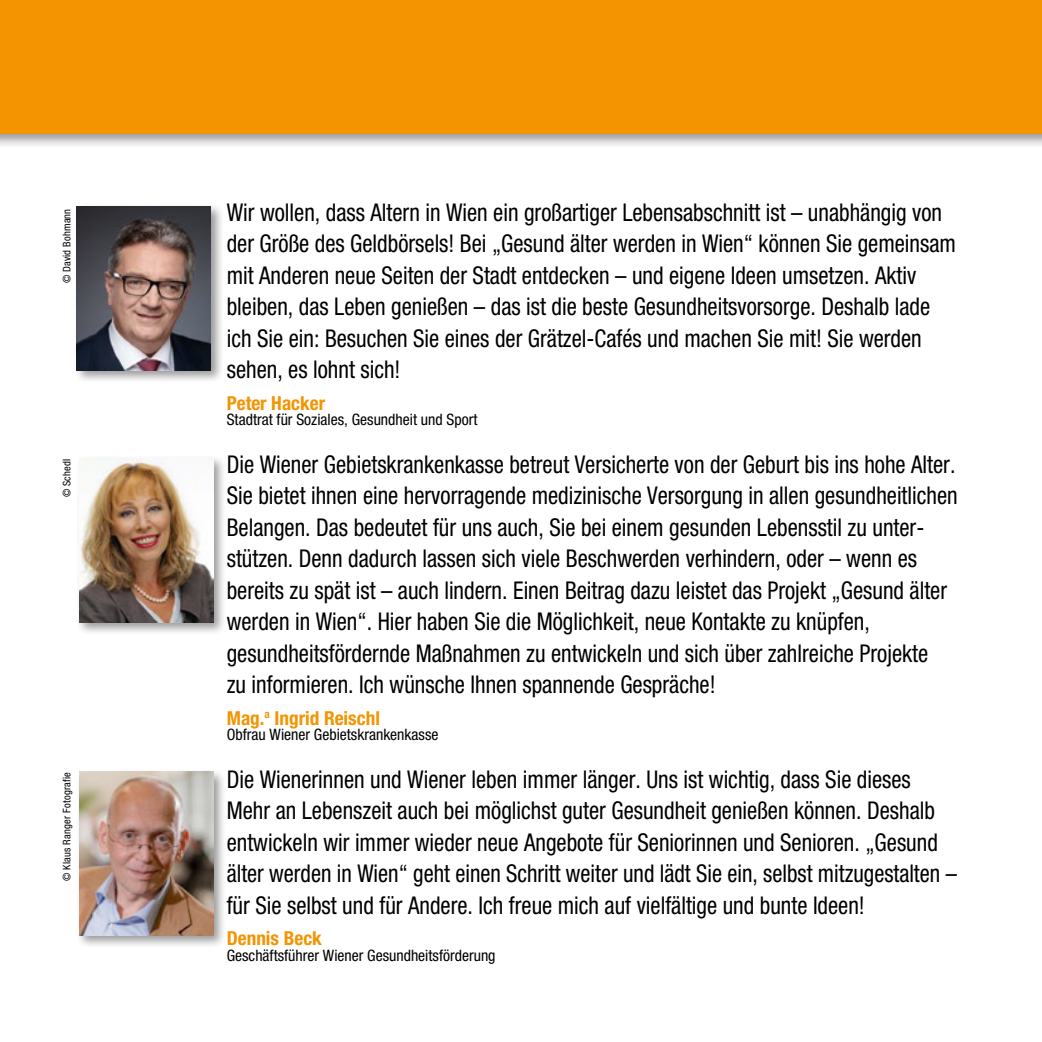
<style>
.page{position:relative;width:1042px;height:1042px;background:#fff}
.page>*{position:absolute;margin:0;border:0;box-sizing:border-box;transform-origin:0 0}
.t1{font:condensed 24.5px/31.5px "Helvetica Neue LT Pro";color:#000;scale:.93 1}
.t2{font:700 condensed 19.25px "Helvetica Neue LT Pro";color:#f39400}
.t3{font:condensed 15.75px "Helvetica Neue LT Pro";color:#000}
.t4{font:condensed 10.5px "Helvetica Neue LT Pro";letter-spacing:.025em;color:#000}
</style>
<div class="page">
<div style="left:0;top:0;width:1042px;height:150px;background:#000;opacity:.45"></div>
<div style="left:0;top:0;width:1042px;height:134px;background:#f39400"></div>
<div style="left:75px;top:455px;width:152px;height:181px;background:#000;opacity:.4"></div>
<img style="left:79px;top:459px;width:134px;height:163px">
<div style="left:73px;top:203px;width:151px;height:181px;background:#000;opacity:.4"></div>
<img style="left:77px;top:207px;width:134px;height:163px">
<div style="left:75px;top:768px;width:152px;height:181px;background:#000;opacity:.4"></div>
<img style="left:79px;top:772px;width:134px;height:163px">
<p class="t4" style="left:61px;top:283px;width:76px;rotate:-90deg">© David Bohmann</p>
<p class="t4" style="left:61px;top:497px;width:40px;rotate:-90deg">© Schedl</p>
<p class="t4" style="left:61px;top:881px;width:110px;rotate:-90deg">© Klaus Ranger Fotografie</p>
<p class="t1" style="left:227px;top:196px;width:785px">Wir wollen, dass Altern in Wien ein großartiger Lebensabschnitt ist – unabhängig von der Größe des Geldbörsels! Bei „Gesund älter werden in Wien“ können Sie gemeinsam mit Anderen neue Seiten der Stadt entdecken – und eigene Ideen umsetzen. Aktiv bleiben, das Leben genießen – das ist die beste Gesundheitsvorsorge. Deshalb lade ich Sie ein: Besuchen Sie eines der Grätzel-Cafés und machen Sie mit! Sie werden sehen, es lohnt sich!</p>
<p class="t2" style="left:227px;top:391px;width:100px">Peter Hacker</p>
<p class="t3" style="left:227px;top:411px;width:252px">Stadtrat für Soziales, Gesundheit und Sport</p>
<p class="t1" style="left:227px;top:448px;width:787px">Die Wiener Gebietskrankenkasse betreut Versicherte von der Geburt bis ins hohe Alter.<br>Sie bietet ihnen eine hervorragende medizinische Versorgung in allen gesundheitlichen Belangen. Das bedeutet für uns auch, Sie bei einem gesunden Lebensstil zu unter&shy;stützen. Denn dadurch lassen sich viele Beschwerden verhindern, oder – wenn es bereits zu spät ist – auch lindern. Einen Beitrag dazu leistet das Projekt „Gesund älter werden in Wien“. Hier haben Sie die Möglichkeit, neue Kontakte zu knüpfen, gesundheitsfördernde Maßnahmen zu entwickeln und sich über zahlreiche Projekte<br>zu informieren. Ich wünsche Ihnen spannende Gespräche!</p>
<p class="t2" style="left:227px;top:706px;width:155px">Mag.<sup>a</sup> Ingrid Reischl</p>
<p class="t3" style="left:227px;top:726px;width:213px">Obfrau Wiener Gebietskrankenkasse</p>
<p class="t1" style="left:227px;top:763px;width:786px">Die Wienerinnen und Wiener leben immer länger. Uns ist wichtig, dass Sie dieses Mehr an Lebenszeit auch bei möglichst guter Gesundheit genießen können. Deshalb entwickeln wir immer wieder neue Angebote für Seniorinnen und Senioren. „Gesund älter werden in Wien“ geht einen Schritt weiter und lädt Sie ein, selbst mitzugestalten – für Sie selbst und für Andere. Ich freue mich auf vielfältige und bunte Ideen!</p>
<p class="t2" style="left:227px;top:927px;width:97px">Dennis Beck</p>
<p class="t3" style="left:227px;top:946px;width:270px">Geschäftsführer Wiener Gesundheitsförderung</p>
</div>
